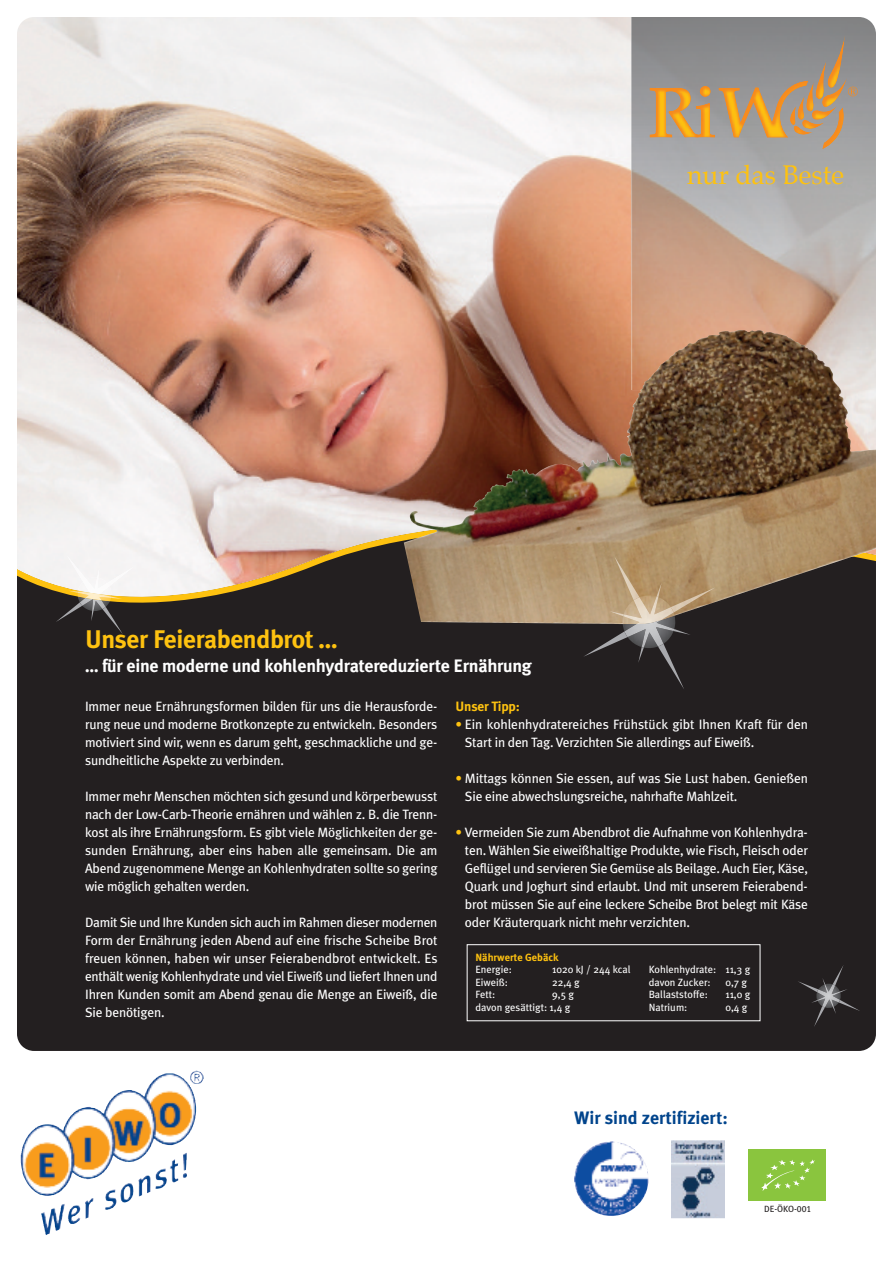
<style>
.page{position:relative;width:893px;height:1263px;background:#fff}
.page>*{position:absolute;margin:0;border:0;box-sizing:border-box;transform-origin:0 0}
.t1{font:26.4px "Palatino";color:#fec210}
.t2{font:700 25.5px "Meta Plus";letter-spacing:-.015em;color:#fec210}
.t3{font:700 18px "Meta Plus";letter-spacing:-.015em;color:#fff}
.t4{font:700 18px "Meta Plus";color:#01448c}
.t5{font:13.5px/18px "Meta Plus";letter-spacing:-.015em;color:#fff;text-align:justify}
.t6{font:700 13.5px "Meta Plus";letter-spacing:-.015em;color:#fec210}
.t7{font:10.5px/12.6px "Meta Plus";color:#fff}
.t8{font:700 10.5px "Meta Plus";color:#fec210}
.t9{font:9px "Meta Plus";color:#231f20}
.s1{color:#fec210}
.s2{font-family:"Meta Plus Book Caps"}
</style>
<div class="page">
<img style="left:17px;top:17px;width:859px;height:1218px">
<div style="left:748px;top:1149px;width:78px;height:52px;background:#8ac53e"></div>
<svg style="left:761px;top:1159px;width:54px;height:32px"></svg>
<img style="left:574px;top:1141px;width:74px;height:75px">
<img style="left:671px;top:1140px;width:54px;height:78px">
<img style="left:797px;top:965px;width:63px;height:62px">
<img style="left:817px;top:984px;width:23px;height:23px">
<img style="left:623px;top:616px;width:52px;height:28px">
<img style="left:639px;top:595px;width:32px;height:2px">
<img style="left:674px;top:629px;width:17px;height:6px">
<img style="left:658px;top:644px;width:26px;height:45px">
<img style="left:638px;top:648px;width:6px;height:15px">
<img style="left:583px;top:631px;width:44px;height:26px">
<img style="left:671px;top:587px;width:44px;height:26px">
<img style="left:656px;top:583px;width:6px;height:14px">
<img style="left:614px;top:556px;width:25px;height:44px">
<img style="left:610px;top:611px;width:13px;height:5px">
<img style="left:624px;top:624px;width:50px;height:24px">
<img style="left:623px;top:597px;width:51px;height:27px">
<div style="left:467px;top:944px;width:293px;height:77px;border:1px solid #fff"></div>
<img style="left:83px;top:1071px;width:121px;height:109px">
<h1 class="t1" style="left:687px;top:163px;width:159px">nur das Beste</h1>
<h2 class="t2" style="left:85px;top:624px;width:254px">Unser Feierabendbrot …</h2>
<h3 class="t3" style="left:85px;top:655px;width:448px">… für eine moderne und kohlenhydratereduzierte Ernährung</h3>
<p class="t5" style="left:85px;top:697px;width:354px">Immer neue Ernährungsformen bilden für uns die Herausforde&shy;rung neue und moderne Brotkonzepte zu entwickeln. Besonders motiviert sind wir, wenn es darum geht, geschmackliche und ge&shy;sundheitliche Aspekte zu verbinden.</p>
<p class="t5" style="left:85px;top:787px;width:354px">Immer mehr Menschen möchten sich gesund und körperbewusst nach der Low-Carb-Theorie ernähren und wählen z. B. die Trenn&shy;kost als ihre Ernährungsform. Es gibt viele Möglichkeiten der ge&shy;sunden Ernährung, aber eins haben alle gemeinsam. Die am Abend zugenommene Menge an Kohlenhydraten sollte so gering wie möglich gehalten werden.</p>
<p class="t5" style="left:85px;top:913px;width:354px">Damit Sie und Ihre Kunden sich auch im Rahmen dieser modernen Form der Ernährung jeden Abend auf eine frische Scheibe Brot freuen können, haben wir unser Feierabendbrot entwickelt. Es enthält wenig Kohlenhydrate und viel Eiweiß und liefert Ihnen und Ihren Kunden somit am Abend genau die Menge an Eiweiß, die Sie benötigen.</p>
<p class="t6" style="left:456px;top:698px;width:66px">Unser Tipp:</p>
<p class="t5" style="left:465px;top:715px;width:345px;text-indent:-9px"><span class="s1">•</span> Ein kohlenhydratereiches Frühstück gibt Ihnen Kraft für den<br>Start in den Tag. Verzichten Sie allerdings auf Eiweiß.</p>
<p class="t5" style="left:465px;top:769px;width:345px;text-indent:-9px"><span class="s1">•</span> Mittags können Sie essen, auf was Sie Lust haben. Genießen<br>Sie eine abwechslungsreiche, nahrhafte Mahlzeit.</p>
<p class="t5" style="left:465px;top:823px;width:345px;text-indent:-9px"><span class="s1">•</span> Vermeiden Sie zum Abendbrot die Aufnahme von Kohlenhydra&shy;ten. Wählen Sie eiweißhaltige Produkte, wie Fisch, Fleisch oder Geflügel und servieren Sie Gemüse als Beilage. Auch Eier, Käse, Quark und Joghurt sind erlaubt. Und mit unserem Feierabend&shy;brot müssen Sie auf eine leckere Scheibe Brot belegt mit Käse oder Kräuterquark nicht mehr verzichten.</p>
<p class="t8" style="left:475px;top:951px;width:84px">Nährwerte Gebäck</p>
<p class="t7" style="left:475px;top:963px;width:38px">Energie:</p>
<p class="t7" style="left:552px;top:963px;width:80px">1020 kJ / 244 kcal</p>
<p class="t7" style="left:475px;top:976px;width:34px">Eiweiß:</p>
<p class="t7" style="left:552px;top:976px;width:29px">22,4 g</p>
<p class="t7" style="left:475px;top:988px;width:21px">Fett:</p>
<p class="t7" style="left:475px;top:988px;width:100px;text-indent:77px">9,5 g davon gesättigt: 1,4 g</p>
<p class="t7" style="left:649px;top:963px;width:103px">Kohlenhydrate: 11,3 g davon Zucker:</p>
<p class="t7" style="left:725px;top:976px;width:23px">0,7 g</p>
<p class="t7" style="left:649px;top:988px;width:61px">Ballaststoffe:</p>
<p class="t7" style="left:725px;top:988px;width:26px">11,0 g</p>
<p class="t7" style="left:649px;top:1001px;width:40px">Natrium:</p>
<p class="t7" style="left:725px;top:1001px;width:23px">0,4 g</p>
<h3 class="t4" style="left:574px;top:1107px;width:155px">Wir sind zertifiziert:</h3>
<p class="t9" style="left:764px;top:1204px;width:49px">DE-ÖKO-<span class="s2">001</span></p>
</div>
